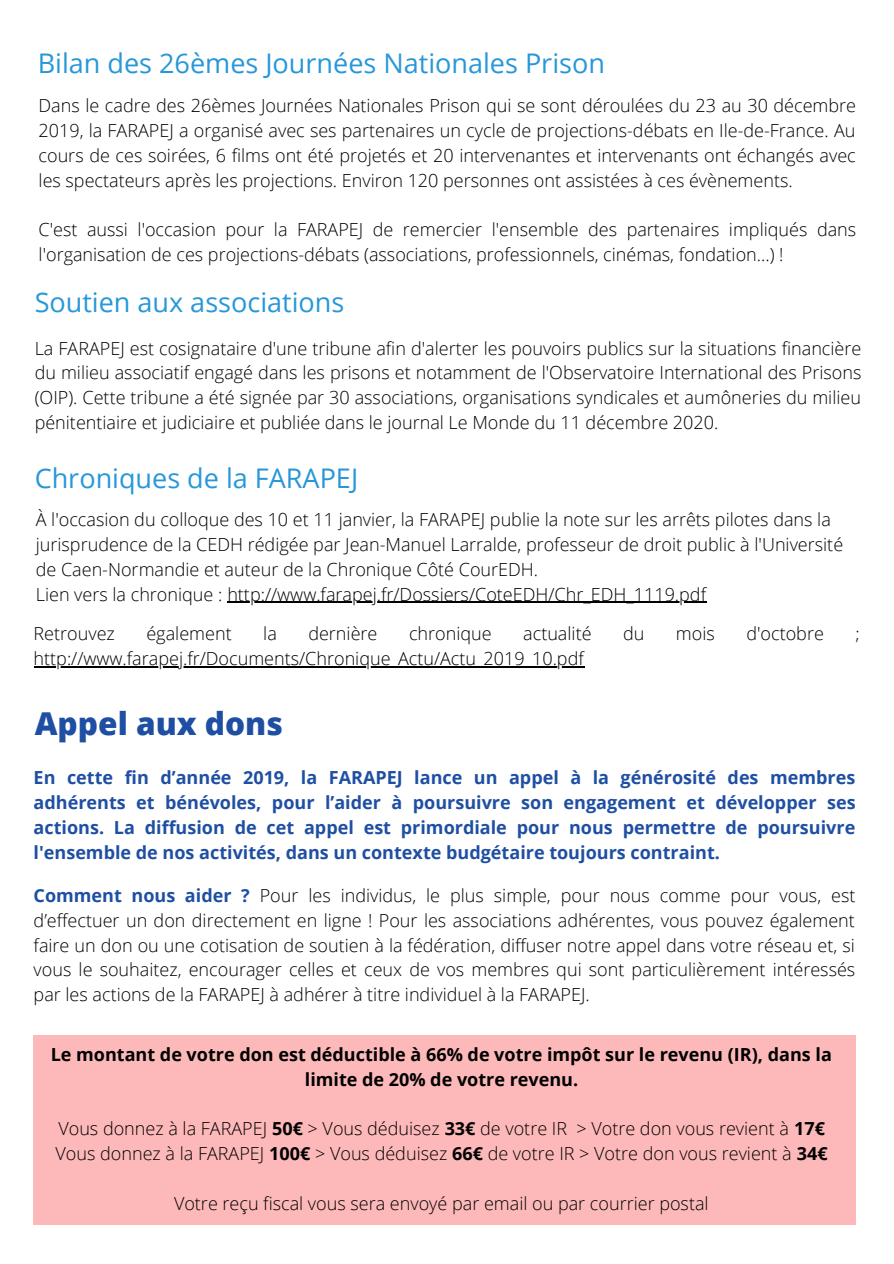
<style>
.page{position:relative;width:894px;height:1264px;background:#fff}
.page>*{position:absolute;margin:0;border:0;box-sizing:border-box;transform-origin:0 0}
.t1{font:800 31.5px "Open Sans";color:#1f4fa3}
.t2{font:27px "Open Sans";color:#2797d8}
.t3{font:300 18px/24.8px "Open Sans";color:#000}
.t4{font:700 18px/24.8px "Open Sans";color:#1f4fa3;text-align:justify}
.t5{font:700 18px/24.8px "Open Sans";color:#000;text-align:center}
.s1{font-weight:700;color:#1f4fa3}
.s2{font-weight:700}
</style>
<div class="page">
<div style="left:34px;top:1035px;width:822px;height:189px;background:#fdb9b9"></div>
<hr style="left:227px;top:602px;width:479px;height:1px;background:#000">
<hr style="left:34px;top:666px;width:550px;height:1px;background:#000">
<h2 class="t2" style="left:38px;top:44px;width:568px">Bilan des 26èmes Journées Nationales Prison</h2>
<p class="t3" style="left:39px;top:93px;width:818px;text-align:justify">Dans le cadre des 26èmes Journées Nationales Prison qui se sont déroulées du 23 au 30 décembre 2019, la FARAPEJ a organisé avec ses partenaires un cycle de projections-débats en Ile-de-France. Au cours de ces soirées, 6 films ont été projetés et 20 intervenantes et intervenants ont échangés avec les spectateurs après les projections. Environ 120 personnes ont assistées à ces évènements.</p>
<p class="t3" style="left:39px;top:217px;width:818px">C'est aussi l'occasion pour la FARAPEJ de remercier l'ensemble des partenaires impliqués dans l'organisation de ces projections-débats (associations, professionnels, cinémas, fondation...) !</p>
<h2 class="t2" style="left:35px;top:283px;width:311px">Soutien aux associations</h2>
<p class="t3" style="left:35px;top:335px;width:828px;text-align:justify">La FARAPEJ est cosignataire d'une tribune afin d'alerter les pouvoirs publics sur la situations financière du milieu associatif engagé dans les prisons et notamment de l'Observatoire International des Prisons (OIP). Cette tribune a été signée par 30 associations, organisations syndicales et aumôneries du milieu pénitentiaire et judiciaire et publiée dans le journal Le Monde du 11 décembre 2020.</p>
<h2 class="t2" style="left:35px;top:459px;width:325px">Chroniques de la FARAPEJ</h2>
<p class="t3" style="left:36px;top:507px;width:808px">À l'occasion du colloque des 10 et 11 janvier, la FARAPEJ publie la note sur les arrêts pilotes dans la jurisprudence de la CEDH rédigée par Jean-Manuel Larralde, professeur de droit public à l'Université de Caen-Normandie et auteur de la Chronique Côté CourEDH.<br>Lien vers la chronique : http://www.farapej.fr/Dossiers/CoteEDH/Chr_EDH_1119.pdf</p>
<p class="t3" style="left:34px;top:620px;width:83px">Retrouvez</p>
<p class="t3" style="left:146px;top:620px;width:87px">également</p>
<p class="t3" style="left:263px;top:620px;width:15px">la</p>
<p class="t3" style="left:308px;top:620px;width:71px">dernière</p>
<p class="t3" style="left:409px;top:620px;width:84px">chronique</p>
<p class="t3" style="left:523px;top:620px;width:70px">actualité</p>
<p class="t3" style="left:623px;top:620px;width:23px">du</p>
<p class="t3" style="left:675px;top:620px;width:40px">mois</p>
<p class="t3" style="left:746px;top:620px;width:79px">d'octobre</p>
<p class="t3" style="left:855px;top:620px;width:6px">;</p>
<p class="t3" style="left:34px;top:645px;width:551px">http://www.farapej.fr/Documents/Chronique_Actu/Actu_2019_10.pdf</p>
<h1 class="t1" style="left:35px;top:701px;width:250px">Appel aux dons</h1>
<p class="t4" style="left:34px;top:765px;width:823px">En cette fin d’année 2019, la FARAPEJ lance un appel à la générosité des membres adhérents et bénévoles, pour l’aider à poursuivre son engagement et développer ses actions. La diffusion de cet appel est primordiale pour nous permettre de poursuivre l'ensemble de nos activités, dans un contexte budgétaire toujours contraint.</p>
<p class="t3" style="left:34px;top:882px;width:823px;text-align:justify"><span class="s1">Comment nous aider ?</span> Pour les individus, le plus simple, pour nous comme pour vous, est d’effectuer un don directement en ligne ! Pour les associations adhérentes, vous pouvez également faire un don ou une cotisation de soutien à la fédération, diffuser notre appel dans votre réseau et, si vous le souhaitez, encourager celles et ceux de vos membres qui sont particulièrement intéressés par les actions de la FARAPEJ à adhérer à titre individuel à la FARAPEJ.</p>
<p class="t5" style="left:51px;top:1041px;width:782px">Le montant de votre don est déductible à 66% de votre impôt sur le revenu (IR), dans la limite de 20% de votre revenu.</p>
<p class="t3" style="left:56px;top:1115px;width:773px">Vous donnez à la FARAPEJ <span class="s2">50€</span> &gt; Vous déduisez <span class="s2">33€</span> de votre IR &gt; Votre don vous revient à <span class="s2">17€<br></span>Vous donnez à la FARAPEJ <span class="s2">100€</span> &gt; Vous déduisez <span class="s2">66€</span> de votre IR &gt; Votre don vous revient à <span class="s2">34€</span></p>
<p class="t3" style="left:174px;top:1190px;width:536px">Votre reçu fiscal vous sera envoyé par email ou par courrier postal</p>
</div>
